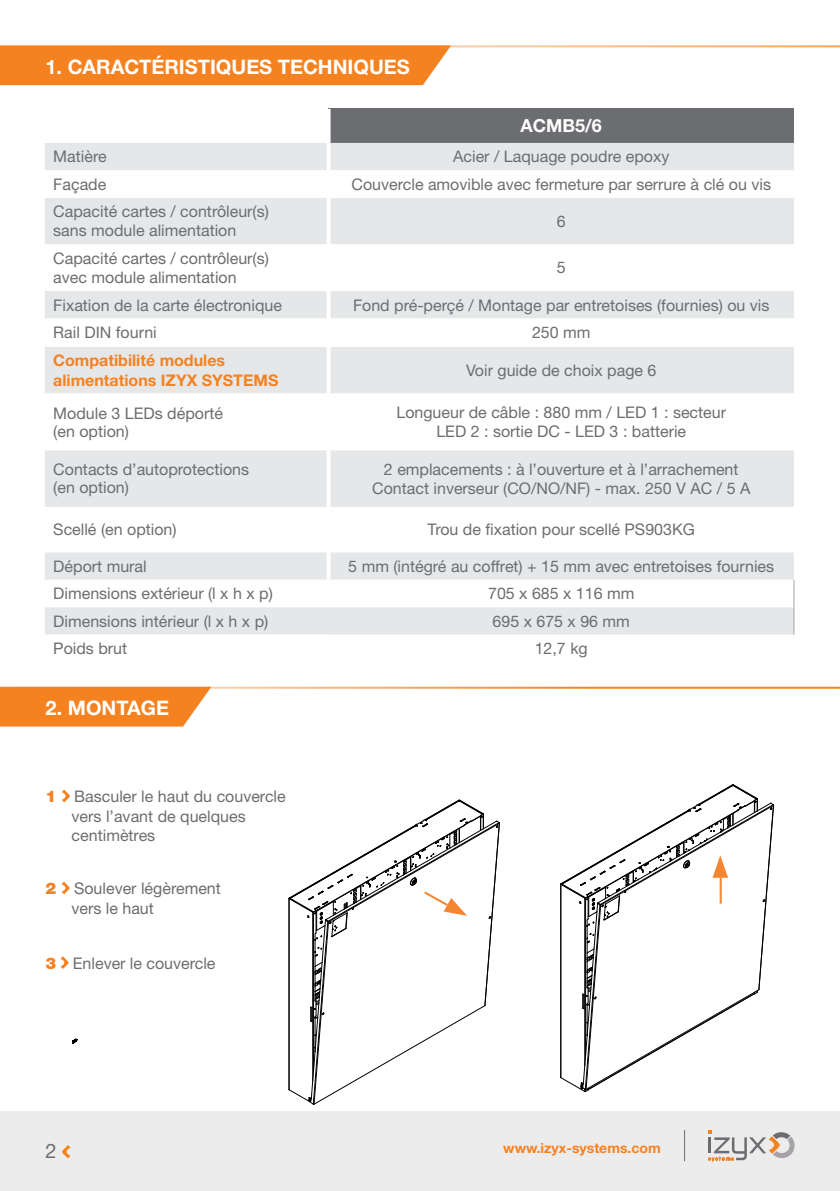
<style>
.page{position:relative;width:840px;height:1191px;background:#fff}
.page>*{position:absolute;margin:0;border:0;box-sizing:border-box;transform-origin:0 0}
.Sous-titre-fiche{font:700 20px "Helvetica Neue LT Std";color:#fff}
.t1{font:20px "Helvetica Neue LT Std";color:#6c6d70}
.tableau_titre{font:700 18px "Helvetica Neue LT Std";color:#fff}
.tableau-tete-ligne{font:16px/19.2px "Helvetica Neue LT Std";color:#6c6d70}
.tableau_centre{font:16px/19.2px "Helvetica Neue LT Std";color:#6c6d70;text-align:center}
.tableau-tete-ligne-2{font:700 16px/19.2px "Helvetica Neue LT Std";color:#f58220}
.t2{font:700 14px "Helvetica Neue LT Std";color:#f58220}
.s1{font-weight:900;color:#f58220}
</style>
<div class="page">
<div style="left:0;top:1111px;width:839px;height:80px;background:#edeced"></div>
<div style="left:0;top:47px;width:451px;height:38px;background:#f58220"></div>
<svg style="left:708px;top:1130px;width:87px;height:31px"></svg>
<hr style="left:683px;top:1130px;width:1px;height:31px;background:#6c6d70">
<svg style="left:62px;top:1145px;width:9px;height:13px"></svg>
<div style="left:0;top:688px;width:211px;height:38px;background:#f58220"></div>
<hr style="left:0;top:45px;width:839px;height:2px;background:#f58220">
<hr style="left:0;top:686px;width:839px;height:2px;background:#f58220">
<svg style="left:62px;top:789px;width:8px;height:13px"></svg>
<svg style="left:61px;top:881px;width:9px;height:13px"></svg>
<svg style="left:60px;top:956px;width:8px;height:13px"></svg>
<svg style="left:288px;top:799px;width:212px;height:305px"></svg>
<svg style="left:560px;top:784px;width:213px;height:308px"></svg>
<hr style="left:719px;top:877px;width:2px;height:26px;background:#f58631">
<div style="left:328px;top:109px;width:465px;height:34px;background:#6c6d70"></div>
<div style="left:45px;top:143px;width:748px;height:27px;background:#e6e7e9"></div>
<svg style="left:45px;top:198px;width:748px;height:437px;fill:#e6e7e9"></svg>
<svg style="left:793px;top:580px;width:1px;height:54px"></svg>
<hr style="left:326px;top:109px;width:4px;height:34px;background:#fff">
<svg style="left:326px;top:143px;width:4px;height:27px"></svg>
<svg style="left:326px;top:198px;width:4px;height:46px"></svg>
<hr style="left:326px;top:244px;width:4px;height:47px;background:#fff">
<svg style="left:326px;top:291px;width:4px;height:27px"></svg>
<hr style="left:326px;top:318px;width:4px;height:29px;background:#fff">
<svg style="left:326px;top:347px;width:4px;height:46px"></svg>
<hr style="left:326px;top:393px;width:4px;height:57px;background:#fff">
<svg style="left:326px;top:450px;width:4px;height:57px"></svg>
<hr style="left:326px;top:507px;width:4px;height:45px;background:#fff">
<svg style="left:326px;top:552px;width:4px;height:28px"></svg>
<hr style="left:326px;top:634px;width:4px;height:28px;background:#fff">
<svg style="left:72px;top:1039px;width:6px;height:5px"></svg>
<p class="Sous-titre-fiche" style="left:45px;top:54px;width:366px">1. CARACTÉRISTIQUES TECHNIQUES</p>
<p class="tableau_titre" style="left:520px;top:115px;width:83px">ACMB5/6</p>
<p class="tableau-tete-ligne" style="left:53px;top:147px;width:55px">Matière</p>
<p class="tableau_centre" style="left:453px;top:147px;width:218px">Acier / Laquage poudre epoxy</p>
<p class="tableau-tete-ligne" style="left:53px;top:174px;width:55px">Façade</p>
<p class="tableau_centre" style="left:351px;top:174px;width:421px">Couvercle amovible avec fermeture par serrure à clé ou vis</p>
<p class="tableau-tete-ligne" style="left:53px;top:202px;width:217px">Capacité cartes / contrôleur(s)</p>
<p class="tableau-tete-ligne" style="left:53px;top:221px;width:184px">sans module alimentation</p>
<p class="tableau_centre" style="left:556px;top:211px;width:10px">6</p>
<p class="tableau-tete-ligne" style="left:53px;top:248px;width:217px">Capacité cartes / contrôleur(s)</p>
<p class="tableau-tete-ligne" style="left:53px;top:267px;width:185px">avec module alimentation</p>
<p class="tableau_centre" style="left:556px;top:258px;width:10px">5</p>
<p class="tableau-tete-ligne" style="left:53px;top:295px;width:230px">Fixation de la carte électronique</p>
<p class="tableau-tete-ligne" style="left:353px;top:295px;width:418px">Fond pré-perçé / Montage par entretoises (fournies) ou vis</p>
<p class="tableau-tete-ligne" style="left:53px;top:323px;width:105px">Rail DIN fourni</p>
<p class="tableau-tete-ligne" style="left:531px;top:323px;width:60px">250 mm</p>
<p class="tableau-tete-ligne-2" style="left:53px;top:351px;width:226px">Compatibilité modules alimentations IZYX SYSTEMS</p>
<p class="tableau_centre" style="left:466px;top:360px;width:192px">Voir guide de choix page 6</p>
<p class="tableau-tete-ligne" style="left:53px;top:404px;width:171px;line-height:18px">Module 3 LEDs déporté (en option)</p>
<p class="tableau_centre" style="left:396px;top:402px;width:331px">Longueur de câble : 880 mm / LED 1 : secteur<br>LED 2 : sortie DC - LED 3 : batterie</p>
<p class="tableau-tete-ligne" style="left:53px;top:460px;width:197px;line-height:18px">Contacts d’autoprotections (en option)</p>
<p class="tableau_centre" style="left:372px;top:459px;width:379px">2 emplacements : à l’ouverture et à l’arrachement<br>Contact inverseur (CO/NO/NF) - max. 250 V AC / 5 A</p>
<p class="tableau-tete-ligne" style="left:53px;top:520px;width:125px">Scellé (en option)</p>
<p class="tableau-tete-ligne" style="left:427px;top:520px;width:269px">Trou de fixation pour scellé PS903KG</p>
<p class="tableau-tete-ligne" style="left:53px;top:556px;width:95px">Déport mural</p>
<p class="tableau-tete-ligne" style="left:348px;top:556px;width:427px">5 mm (intégré au coffret) + 15 mm avec entretoises fournies</p>
<p class="tableau-tete-ligne" style="left:53px;top:583px;width:221px">Dimensions extérieur (l x h x p)</p>
<p class="tableau_centre" style="left:488px;top:583px;width:148px">705 x 685 x 116 mm</p>
<p class="tableau-tete-ligne" style="left:53px;top:611px;width:216px">Dimensions intérieur (l x h x p)</p>
<p class="tableau_centre" style="left:492px;top:611px;width:139px">695 x 675 x 96 mm</p>
<p class="tableau-tete-ligne" style="left:53px;top:638px;width:75px">Poids brut</p>
<p class="tableau_centre" style="left:534px;top:638px;width:55px">12,7 kg</p>
<p class="Sous-titre-fiche" style="left:46px;top:695px;width:125px">2. MONTAGE</p>
<p class="tableau-tete-ligne" style="left:72px;top:787px;width:215px;text-indent:-26px"><span class="s1">1</span> Basculer le haut du couvercle vers l’avant de quelques centimètres</p>
<p class="tableau-tete-ligne" style="left:71px;top:879px;width:151px;text-indent:-26px"><span class="s1">2</span> Soulever légèrement vers le haut</p>
<p class="tableau-tete-ligne" style="left:45px;top:953px;width:171px"><span class="s1">3</span> Enlever le couvercle</p>
<p class="t1" style="left:45px;top:1139px;width:13px">2</p>
<p class="t2" style="left:503px;top:1139px;width:159px">www.izyx-systems.com</p>
</div>
